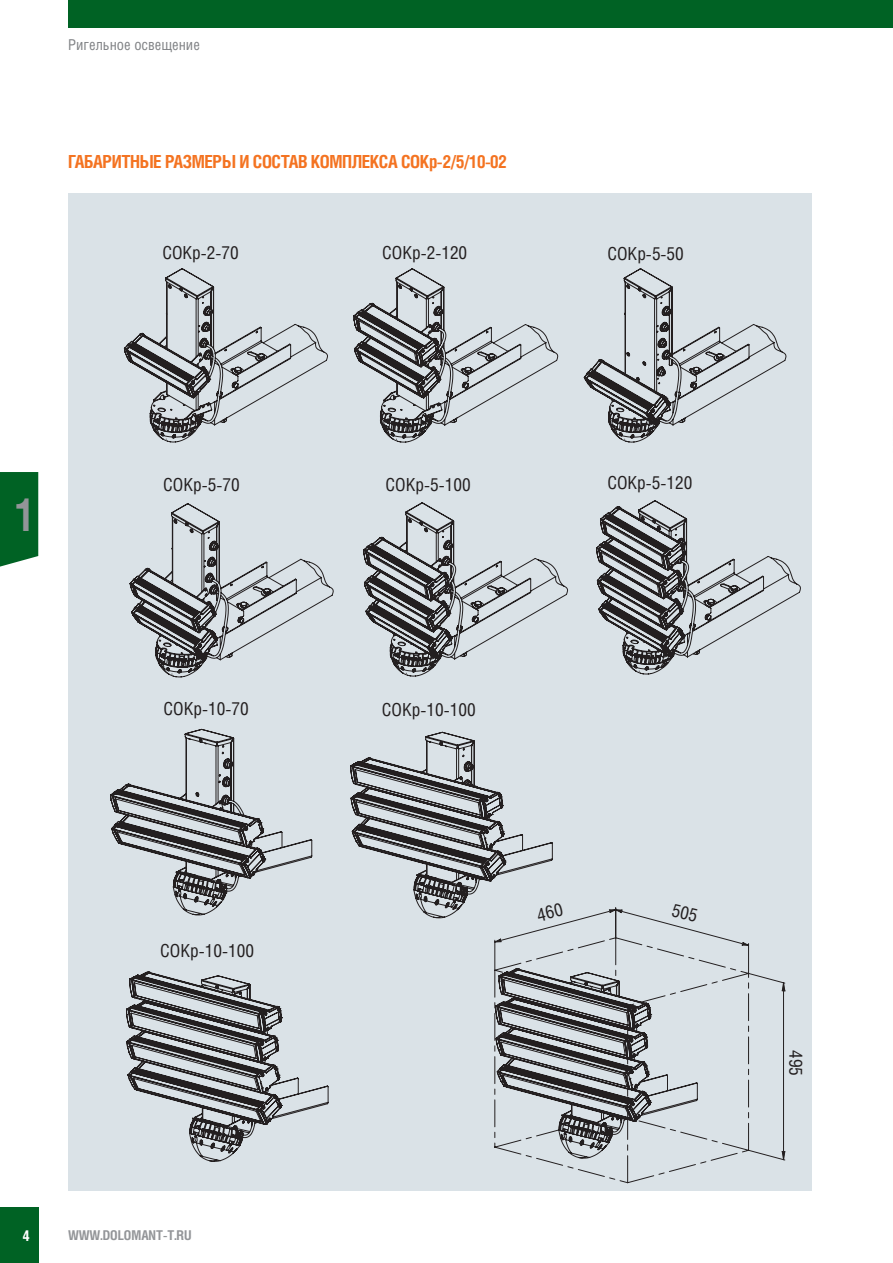
<style>
.page{position:relative;width:893px;height:1263px;background:#fff}
.page>*{position:absolute;margin:0;border:0;box-sizing:border-box;transform-origin:0 0}
.t1{font:700 45.9px "Helios Cond C";color:#939598;scale:.91 1}
.t2{font:18px "Helios Cond C";color:#231f20}
.t3{font:700 18px "Helios Cond C";letter-spacing:-.025em;color:#f47321}
.t4{font:15px "Helios Cond C";color:#808285}
.t5{font:700 15px "Helios Cond C";color:#fff}
.t6{font:700 13.5px "Helios Cond C";color:#939598}
</style>
<div class="page">
<div style="left:0;top:1208px;width:38px;height:55px;background:#006224"></div>
<div style="left:68px;top:0;width:825px;height:28px;background:#006224"></div>
<div style="left:0;top:472px;width:38px;height:95px;background:#006224"></div>
<div style="left:68px;top:194px;width:744px;height:997px;background:#dae2e7"></div>
<svg style="left:354px;top:268px;width:204px;height:174px"></svg>
<svg style="left:124px;top:268px;width:204px;height:174px"></svg>
<svg style="left:596px;top:500px;width:205px;height:174px"></svg>
<svg style="left:363px;top:502px;width:205px;height:174px"></svg>
<svg style="left:130px;top:503px;width:203px;height:174px"></svg>
<svg style="left:584px;top:268px;width:202px;height:174px"></svg>
<svg style="left:126px;top:971px;width:202px;height:191px"></svg>
<svg style="left:110px;top:729px;width:202px;height:186px"></svg>
<svg style="left:494px;top:939px;width:220px;height:244px"></svg>
<svg style="left:495px;top:910px;width:290px;height:250px"></svg>
<svg style="left:495px;top:968px;width:203px;height:190px"></svg>
<svg style="left:350px;top:732px;width:223px;height:195px"></svg>
<svg style="left:662px;top:910px;width:46px;height:17px"></svg>
<p class="t4" style="left:68px;top:36px;width:133px">Ригельное освещение</p>
<p class="t3" style="left:68px;top:150px;width:441px">ГАБАРИТНЫЕ РАЗМЕРЫ И СОСТАВ КОМПЛЕКСА СОКр-2/5/10-02</p>
<p class="t2" style="left:162px;top:242px;width:78px">СОКр-2-70</p>
<p class="t2" style="left:382px;top:242px;width:87px">СОКр-2-120</p>
<p class="t2" style="left:607px;top:243px;width:78px">СОКр-5-50</p>
<h1 class="t1" style="left:16px;top:487px;width:23px">1</h1>
<p class="t2" style="left:163px;top:473px;width:78px">СОКр-5-70</p>
<p class="t2" style="left:385px;top:473px;width:87px">СОКр-5-100</p>
<p class="t2" style="left:607px;top:472px;width:87px">СОКр-5-120</p>
<p class="t2" style="left:164px;top:698px;width:87px">СОКр-10-70</p>
<p class="t2" style="left:160px;top:940px;width:95px">СОКр-10-100</p>
<p class="t2" style="left:382px;top:698px;width:95px">СОКр-10-100</p>
<p class="t5" style="left:22px;top:1227px;width:9px">4</p>
<p class="t6" style="left:68px;top:1227px;width:125px">WWW.DOLOMANT-T.RU</p>
<p class="t2" style="left:807px;top:1050px;width:27px;rotate:90deg">495</p>
</div>
